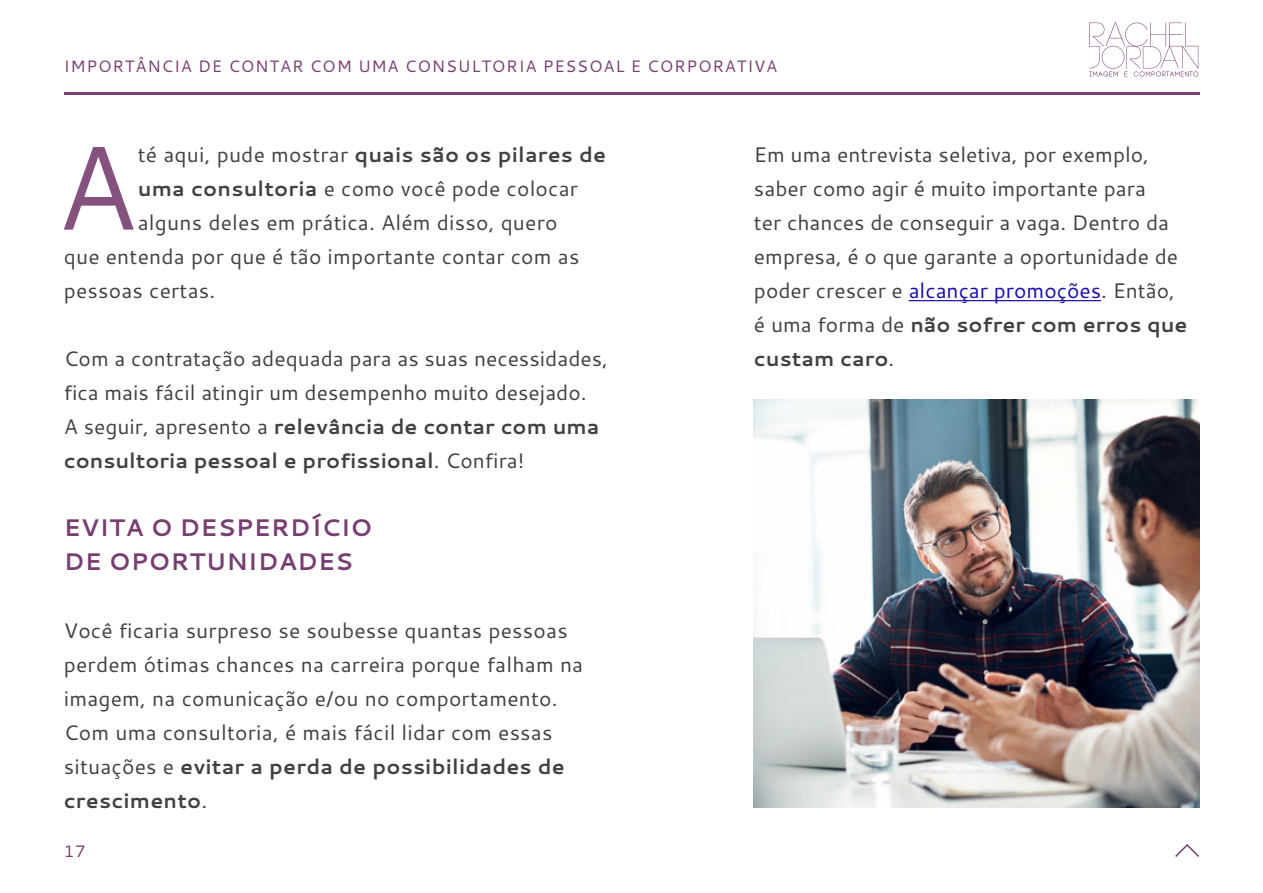
<style>
.page{position:relative;width:1263px;height:893px;background:#fff}
.page>*{position:absolute;margin:0;border:0;box-sizing:border-box;transform-origin:0 0}
.t1{font:119.1px "Cantarell";color:#85517f}
.t2{font:700 24px/34px "Cantarell";letter-spacing:.01em;color:#773e71}
.t3{font:21px/34px "Cantarell";letter-spacing:.01em;color:#414042}
.t4{font:700 21px "Cantarell";letter-spacing:.01em;color:#414042}
.t5{font:16.5px "Cantarell";letter-spacing:.05em;color:#773e71}
.s1{font-weight:400}
.s2{font-weight:700}
.s3{color:#1a0dab}
</style>
<div class="page">
<hr style="left:64px;top:92px;width:1135px;height:2px;background:#773e71">
<svg style="left:1175px;top:844px;width:24px;height:13px"></svg>
<svg style="left:1089px;top:22px;width:109px;height:55px"></svg>
<hr style="left:909px;top:300px;width:192px;height:1px;background:#1a0dab">
<img style="left:754px;top:400px;width:445px;height:408px">
<p class="t5" style="left:64px;top:55px;width:715px">IMPORTÂNCIA DE CONTAR COM UMA CONSULTORIA PESSOAL E CORPORATIVA</p>
<h1 class="t1" style="left:56px;top:105px;width:82px">A</h1>
<p class="t4" style="left:138px;top:139px;width:470px"><span class="s1">té aqui, pude mostrar</span> quais são os pilares de</p>
<p class="t3" style="left:138px;top:170px;width:442px"><span class="s2">uma consultoria</span> e como você pode colocar</p>
<p class="t3" style="left:138px;top:204px;width:421px">alguns deles em prática. Além disso, quero</p>
<p class="t3" style="left:64px;top:239px;width:517px">que entenda por que é tão importante contar com as</p>
<p class="t3" style="left:64px;top:273px;width:153px">pessoas certas.</p>
<p class="t3" style="left:64px;top:341px;width:546px">Com a contratação adequada para as suas necessidades, fica mais fácil atingir um desempenho muito desejado.<br>A seguir, apresento a <span class="s2">relevância de contar com uma consultoria pessoal e profissional</span>. Confira!</p>
<p class="t2" style="left:64px;top:510px;width:310px">EVITA O DESPERDÍCIO<br>DE OPORTUNIDADES</p>
<p class="t3" style="left:64px;top:613px;width:521px">Você ficaria surpreso se soubesse quantas pessoas perdem ótimas chances na carreira porque falham na imagem, na comunicação e/ou no comportamento.<br>Com uma consultoria, é mais fácil lidar com essas situações e <span class="s2">evitar a perda de possibilidades de crescimento</span>.</p>
<p class="t5" style="left:64px;top:839px;width:23px">17</p>
<p class="t3" style="left:754px;top:136px;width:435px">Em uma entrevista seletiva, por exemplo, saber como agir é muito importante para<br>ter chances de conseguir a vaga. Dentro da empresa, é o que garante a oportunidade de poder crescer e <span class="s3">alcançar promoções</span>. Então, é uma forma de <span class="s2">não sofrer com erros que custam caro</span>.</p>
</div>
